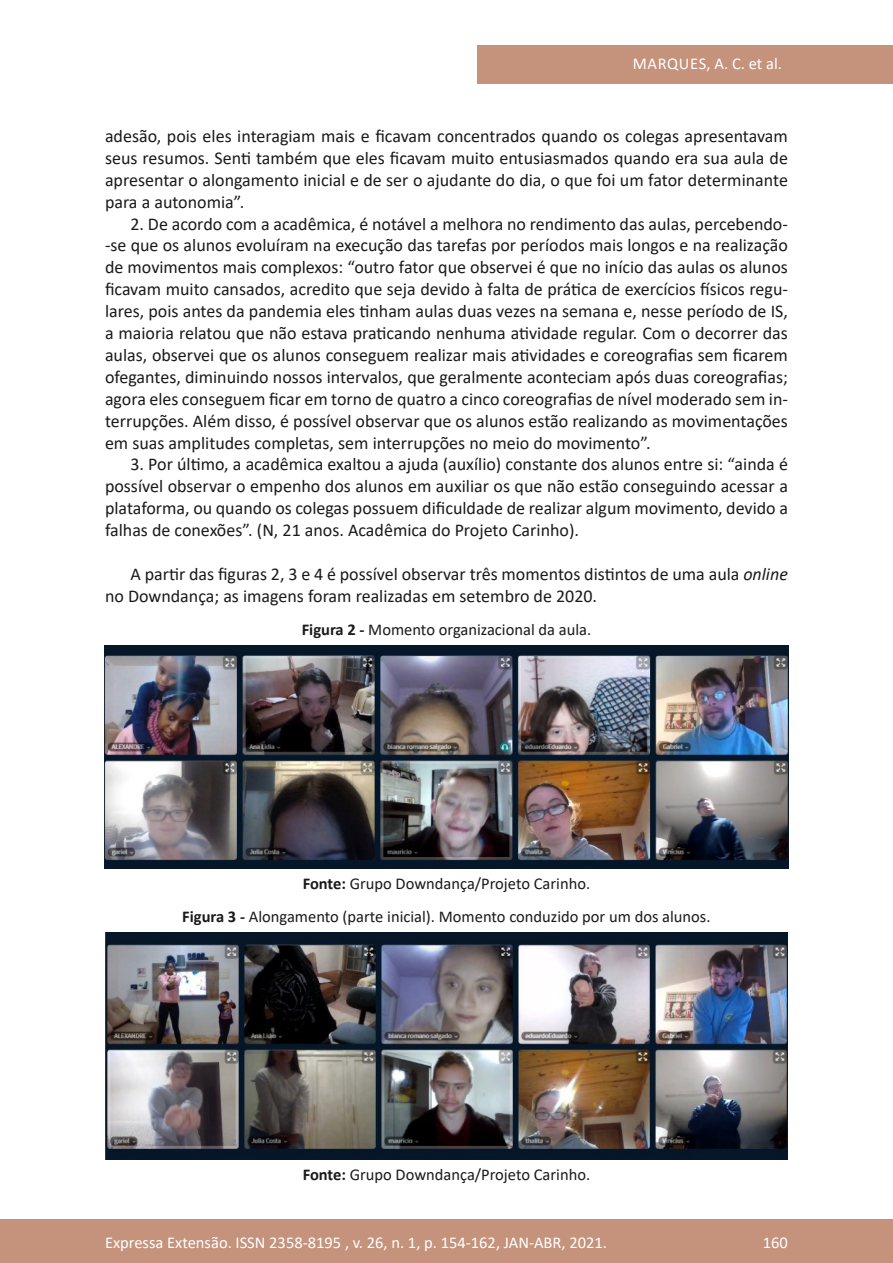
<style>
.page{position:relative;width:893px;height:1263px;background:#fff}
.page>*{position:absolute;margin:0;border:0;box-sizing:border-box;transform-origin:0 0}
.texto{font:18px/21.9px "Calibri";color:#1a1a1a;text-align:justify}
.legenda{font:16.5px "Calibri";color:#1a1a1a}
.t1{font:16.5px "Calibri";color:#fff}
.t2{font:16.5px "Calibri";letter-spacing:.035em;color:#fff}
.s1{font-style:italic}
.s2{font-weight:700}
</style>
<div class="page">
<div style="left:0;top:1219px;width:893px;height:44px;background:#c5927c"></div>
<div style="left:477px;top:45px;width:416px;height:39px;background:#c5927c"></div>
<img style="left:105px;top:645px;width:683px;height:223px">
<img style="left:105px;top:933px;width:683px;height:226px">
<p class="t2" style="left:633px;top:52px;width:151px">MARQUES, A. C. et al.</p>
<p class="texto" style="left:105px;top:125px;width:684px">adesão, pois eles interagiam mais e ficavam concentrados quando os colegas apresentavam seus resumos. Senti também que eles ficavam muito entusiasmados quando era sua aula de apresentar o alongamento inicial e de ser o ajudante do dia, o que foi um fator determinante para a autonomia”.</p>
<p class="texto" style="left:105px;top:212px;width:684px;text-indent:26px">2. De acordo com a acadêmica, é notável a melhora no rendimento das aulas, percebendo--se que os alunos evoluíram na execução das tarefas por períodos mais longos e na realização de movimentos mais complexos: “outro fator que observei é que no início das aulas os alunos ficavam muito cansados, acredito que seja devido à falta de prática de exercícios físicos regu&shy;lares, pois antes da pandemia eles tinham aulas duas vezes na semana e, nesse período de IS, a maioria relatou que não estava praticando nenhuma atividade regular. Com o decorrer das aulas, observei que os alunos conseguem realizar mais atividades e coreografias sem ficarem ofegantes, diminuindo nossos intervalos, que geralmente aconteciam após duas coreografias; agora eles conseguem ficar em torno de quatro a cinco coreografias de nível moderado sem in&shy;terrupções. Além disso, é possível observar que os alunos estão realizando as movimentações em suas amplitudes completas, sem interrupções no meio do movimento”.</p>
<p class="texto" style="left:105px;top:453px;width:684px;text-indent:26px">3. Por último, a acadêmica exaltou a ajuda (auxílio) constante dos alunos entre si: “ainda é possível observar o empenho dos alunos em auxiliar os que não estão conseguindo acessar a plataforma, ou quando os colegas possuem dificuldade de realizar algum movimento, devido a falhas de conexões”. (N, 21 anos. Acadêmica do Projeto Carinho).</p>
<p class="texto" style="left:105px;top:563px;width:684px;text-indent:26px">A partir das figuras 2, 3 e 4 é possível observar três momentos distintos de uma aula <span class="s1">online </span>no Downdança; as imagens foram realizadas em setembro de 2020.</p>
<p class="legenda" style="left:302px;top:618px;width:291px"><span class="s2">Figura 2 -</span> Momento organizacional da aula.</p>
<p class="legenda" style="left:303px;top:872px;width:289px"><span class="s2">Fonte:</span> Grupo Downdança/Projeto Carinho.</p>
<p class="legenda" style="left:182px;top:905px;width:530px"><span class="s2">Figura 3 -</span> Alongamento (parte inicial). Momento conduzido por um dos alunos.</p>
<p class="legenda" style="left:303px;top:1163px;width:289px"><span class="s2">Fonte:</span> Grupo Downdança/Projeto Carinho.</p>
<p class="t1" style="left:105px;top:1230px;width:503px">Expressa Extensão. ISSN 2358-8195 , v. 26, n. 1, p. 154-162, JAN-ABR, 2021.</p>
<p class="t1" style="left:763px;top:1230px;width:27px">160</p>
</div>
